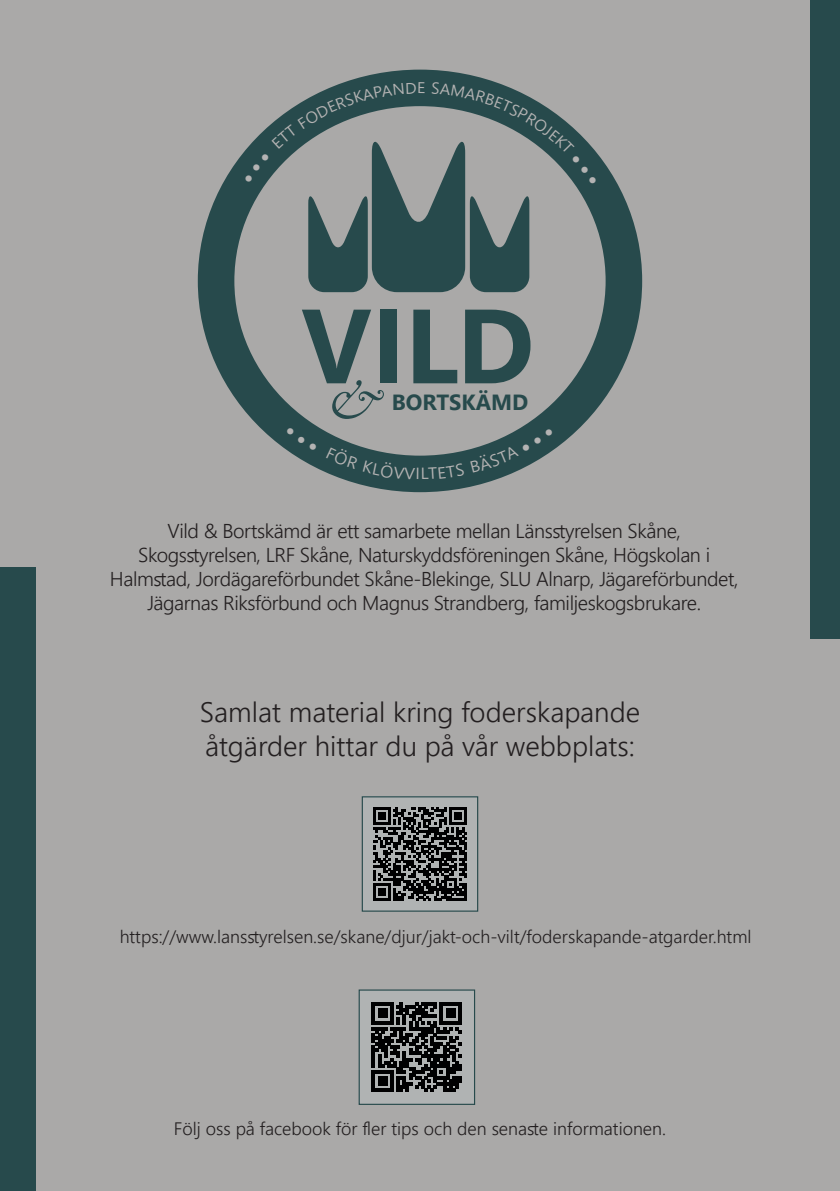
<style>
.page{position:relative;width:840px;height:1191px;background:#fff}
.page>*{position:absolute;margin:0;border:0;box-sizing:border-box;transform-origin:0 0}
.t1{font:700 105.2px "Segoe UI";color:#274a4c}
.t2{font:italic 58.4px "Garamond";color:#274a4c}
.t3{font:300 28px/34px "Segoe UI";color:#231f20}
.t4{font:700 22px "Segoe UI";color:#274a4c}
.t5{font:300 20px/24px "Segoe UI";letter-spacing:-.02em;color:#231f20;text-align:center}
.t6{font:300 18px "Segoe UI";color:#231f20}
</style>
<div class="page">
<div style="left:0;top:0;width:839px;height:1191px;background:#aaa9a8"></div>
<div style="left:810px;top:0;width:29px;height:638px;background:#274a4c"></div>
<div style="left:0;top:567px;width:35px;height:624px;background:#274a4c"></div>
<div style="left:198px;top:70px;width:443px;height:422px;border:37px solid #274a4c;border-radius:50%"></div>
<div style="left:362px;top:797px;width:114px;height:114px;background:#b0b3b3"></div>
<svg style="left:373px;top:807px;width:93px;height:94px"></svg>
<div style="left:361px;top:796px;width:117px;height:115px;border:1px solid #274a4c"></div>
<div style="left:359px;top:990px;width:114px;height:114px;background:#b0b3b3"></div>
<svg style="left:371px;top:1002px;width:90px;height:90px"></svg>
<div style="left:358px;top:989px;width:117px;height:116px;border:1px solid #274a4c"></div>
<svg style="left:286px;top:427px;width:31px;height:24px"></svg>
<svg style="left:326px;top:448px;width:138px;height:31px;background:#395758"></svg>
<svg style="left:470px;top:428px;width:83px;height:45px"></svg>
<svg style="left:244px;top:82px;width:352px;height:210px"></svg>
<p class="t1" style="left:301px;top:247px;width:234px">VILD</p>
<p class="t2" style="left:326px;top:360px;width:54px">&amp;</p>
<p class="t4" style="left:391px;top:381px;width:138px">BORTSKÄMD</p>
<p class="t5" style="left:110px;top:517px;width:629px">Vild &amp; Bortskämd är ett samarbete mellan Länsstyrelsen Skåne, Skogsstyrelsen, LRF Skåne, Naturskyddsföreningen Skåne, Högskolan i Halmstad, Jordägareförbundet Skåne-Blekinge, SLU Alnarp, Jägareförbundet, Jägarnas Riksförbund och Magnus Strandberg, familjeskogsbrukare.</p>
<p class="t3" style="left:200px;top:692px;width:441px">Samlat material kring foderskapande åtgärder hittar du på vår webbplats:</p>
<p class="t6" style="left:120px;top:920px;width:633px">https://www.lansstyrelsen.se/skane/djur/jakt-och-vilt/foderskapande-atgarder.html</p>
<p class="t6" style="left:174px;top:1111px;width:493px">Följ oss på facebook för fler tips och den senaste informationen.</p>
</div>
